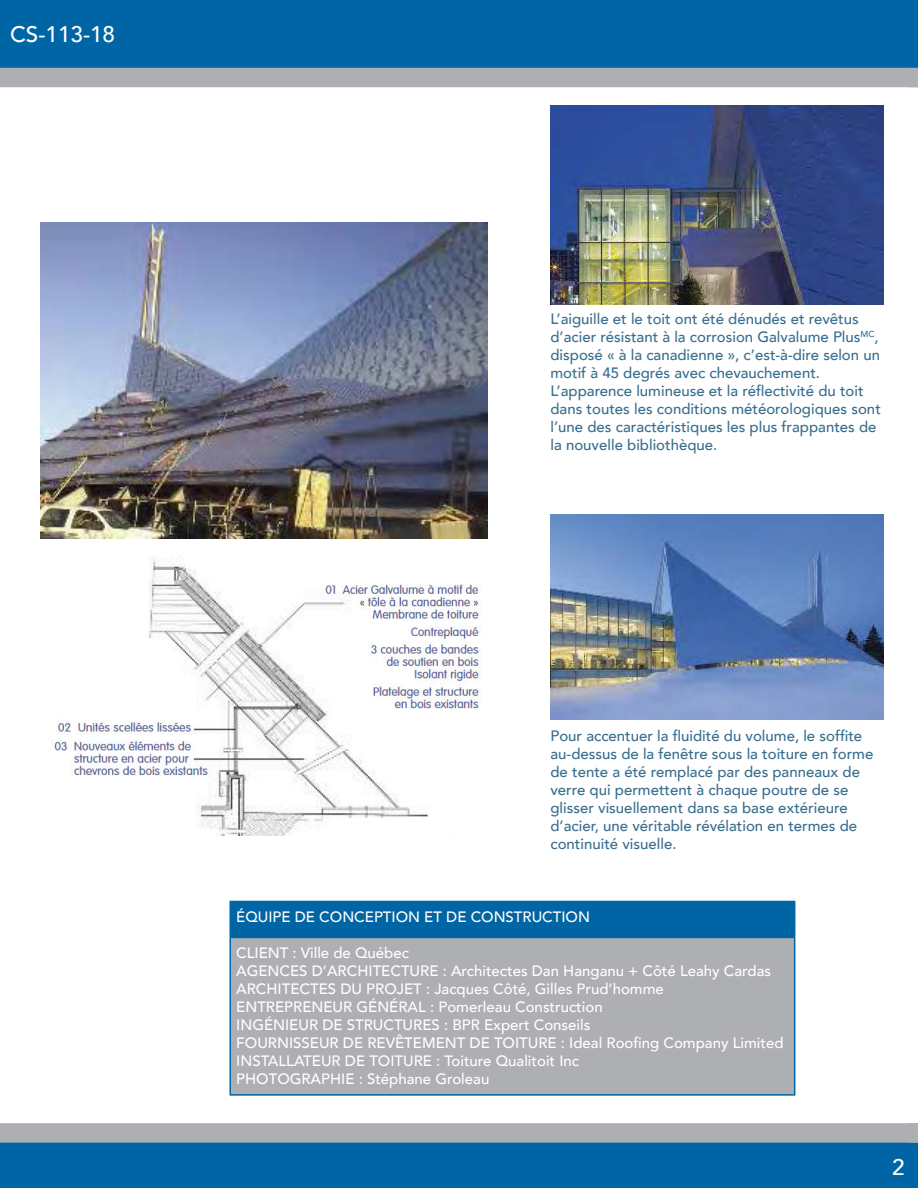
<style>
.page{position:relative;width:918px;height:1188px;background:#fff}
.page>*{position:absolute;margin:0;border:0;box-sizing:border-box;transform-origin:0 0}
.t1{font:500 22.5px "Avenir";color:#fff}
.t2{font:500 15px/18px "Avenir";color:#386e8f}
.t3{font:500 15px "Avenir";color:#fff}
</style>
<div class="page">
<div style="left:0;top:1143px;width:918px;height:45px;background:#0065a4"></div>
<div style="left:230px;top:901px;width:565px;height:36px;background:#0065a4"></div>
<div style="left:230px;top:937px;width:565px;height:158px;background:#aeafb3"></div>
<hr style="left:230px;top:937px;width:565px;height:1px;background:#0065a4">
<hr style="left:230px;top:938px;width:1px;height:156px;background:#0065a4">
<hr style="left:794px;top:938px;width:1px;height:156px;background:#0065a4">
<hr style="left:230px;top:1094px;width:565px;height:2px;background:#0065a4">
<img style="left:40px;top:223px;width:448px;height:315px">
<img style="left:551px;top:106px;width:332px;height:199px">
<img style="left:550px;top:514px;width:333px;height:205px">
<svg style="left:0;top:1123px;width:918px;height:20px;background:#abaeb3"></svg>
<svg style="left:0;top:0;width:918px;height:87px;background:#2675a7"></svg>
<img style="left:54px;top:556px;width:427px;height:280px">
<p class="t1" style="left:10px;top:15px;width:107px">CS-113-18</p>
<p class="t2" style="left:550px;top:309px;width:331px">L’aiguille et le toit ont été dénudés et revêtus d’acier résistant à la corrosion Galvalume Plus<sup>MC</sup>, disposé « à la canadienne », c’est-à-dire selon un motif à 45 degrés avec chevauchement.</p>
<p class="t2" style="left:550px;top:381px;width:332px">L’apparence lumineuse et la réflectivité du toit dans toutes les conditions météorologiques sont l’une des caractéristiques les plus frappantes de la nouvelle bibliothèque.</p>
<p class="t2" style="left:550px;top:726px;width:324px">Pour accentuer la fluidité du volume, le soffite au-dessus de la fenêtre sous la toiture en forme de tente a été remplacé par des panneaux de verre qui permettent à chaque poutre de se glisser visuellement dans sa base extérieure d’acier, une véritable révélation en termes de continuité visuelle.</p>
<p class="t3" style="left:236px;top:904px;width:355px">ÉQUIPE DE CONCEPTION ET DE CONSTRUCTION</p>
<p class="t3" style="left:236px;top:940px;width:174px">CLIENT : Ville de Québec</p>
<p class="t3" style="left:236px;top:958px;width:536px">AGENCES D’ARCHITECTURE : Architectes Dan Hanganu + Côté Leahy Cardas</p>
<p class="t3" style="left:236px;top:976px;width:429px">ARCHITECTES DU PROJET : Jacques Côté, Gilles Prud’homme</p>
<p class="t3" style="left:236px;top:994px;width:368px">ENTREPRENEUR GÉNÉRAL : Pomerleau Construction</p>
<p class="t3" style="left:236px;top:1012px;width:356px">INGÉNIEUR DE STRUCTURES : BPR Expert Conseils</p>
<p class="t3" style="left:236px;top:1030px;width:549px">FOURNISSEUR DE REVÊTEMENT DE TOITURE : Ideal Roofing Company Limited</p>
<p class="t3" style="left:236px;top:1048px;width:344px">INSTALLATEUR DE TOITURE : Toiture Qualitoit Inc</p>
<p class="t3" style="left:236px;top:1066px;width:255px">PHOTOGRAPHIE : Stéphane Groleau</p>
<p class="t1" style="left:892px;top:1148px;width:14px">2</p>
</div>
